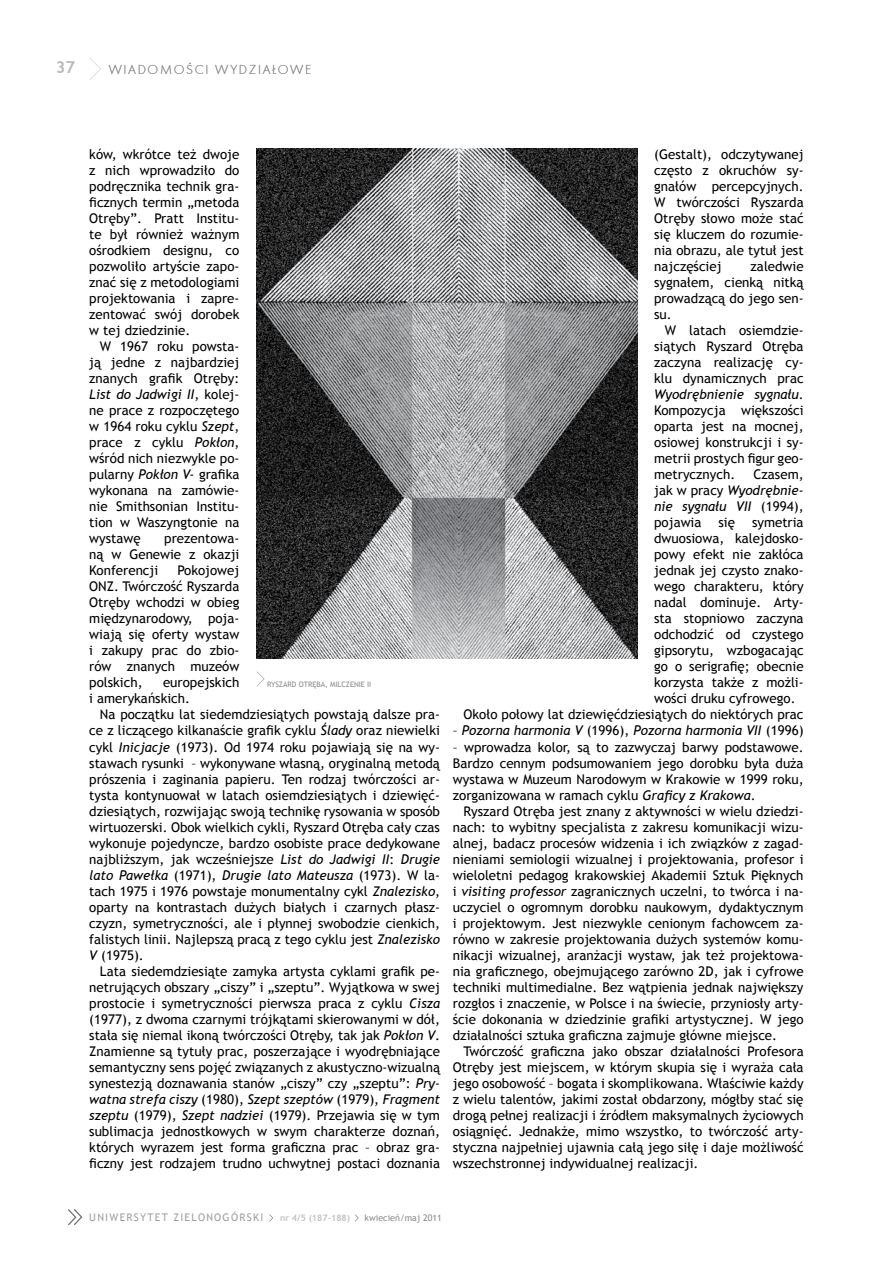
<style>
.page{position:relative;width:893px;height:1263px;background:#fff}
.page>*{position:absolute;margin:0;border:0;box-sizing:border-box;transform-origin:0 0}
.t1{font:700 16.5px "Trebuchet MS";color:#b8babc}
.t2{font:13.5px "Futura TEE Ligh";letter-spacing:.12em;color:#8a8c8e}
.t3{font:13.35px/16px "Trebuchet MS";color:#000;text-align:justify}
.t4{font:italic 13.35px "Trebuchet MS";color:#000}
.t5{font:10.5px "Trebuchet MS";letter-spacing:.12em;color:#9da0a2}
.t6{font:9px "Trebuchet MS";color:#8a8c8e}
.t7{font:700 9px "Trebuchet MS";color:#c0c2c4}
.t8{font:7.5px "Trebuchet MS";color:#8a8c8e}
.s1{font-style:italic}
.s2{font-style:normal}
</style>
<div class="page">
<svg style="left:90px;top:58px;width:11px;height:22px"></svg>
<svg style="left:68px;top:1209px;width:14px;height:16px"></svg>
<svg style="left:269px;top:1214px;width:4px;height:8px"></svg>
<svg style="left:355px;top:1214px;width:4px;height:8px"></svg>
<img style="left:256px;top:149px;width:381px;height:509px">
<svg style="left:257px;top:671px;width:7px;height:15px"></svg>
<p class="t1" style="left:56px;top:57px;width:21px">37</p>
<p class="t2" style="left:109px;top:61px;width:204px">WIADOMOŒCI WYDZIA£OWE</p>
<p class="t3" style="left:89px;top:146px;width:152px">ków, wkrótce też dwoje z nich wprowadziło do podręcznika technik gra&shy;ficznych termin „metoda Otręby”. Pratt Institu&shy;te był również ważnym ośrodkiem designu, co pozwoliło artyście zapo&shy;znać się z metodologiami projektowania i zapre&shy;zentować swój dorobek w tej dziedzinie.</p>
<p class="t3" style="left:89px;top:338px;width:152px;text-indent:11px">W 1967 roku powsta&shy;ją jedne z najbardziej znanych grafik Otręby:<br><span class="s1">List do Jadwigi II</span>, kolej&shy;ne prace z rozpoczętego w 1964 roku cyklu <span class="s1">Szept</span>, prace z cyklu <span class="s1">Pokłon</span>, wśród nich niezwykle po&shy;pularny <span class="s1">Pokłon V-</span> grafika wykonana na zamówie&shy;nie Smithsonian Institu&shy;tion w Waszyngtonie na wystawę</p>
<p class="t3" style="left:89px;top:531px;width:152px;text-indent:75px">prezentowa&shy;ną w Genewie z okazji Konferencji</p>
<p class="t3" style="left:89px;top:563px;width:152px;text-indent:88px">Pokojowej ONZ. Twórczość Ryszarda Otręby wchodzi w obieg międzynarodowy, poja&shy;wiają się oferty wystaw i zakupy prac do zbio&shy;rów znanych muzeów polskich,</p>
<p class="t3" style="left:89px;top:675px;width:152px;text-indent:74px">europejskich i amerykańskich.</p>
<p class="t3" style="left:89px;top:707px;width:352px;text-indent:11px">Na początku lat siedemdziesiątych powstają dalsze pra&shy;ce z liczącego kilkanaście grafik cyklu <span class="s1">Ślady</span> oraz niewielki cykl <span class="s1">Inicjacje</span> (1973). Od 1974 roku pojawiają się na wy&shy;stawach rysunki – wykonywane własną, oryginalną metodą prószenia i zaginania papieru. Ten rodzaj twórczości ar&shy;tysta kontynuował w latach osiemdziesiątych i dziewięć&shy;dziesiątych, rozwijając swoją technikę rysowania w sposób wirtuozerski. Obok wielkich cykli, Ryszard Otręba cały czas wykonuje pojedyncze, bardzo osobiste prace dedykowane najbliższym, jak wcześniejsze <span class="s1">List do Jadwigi II</span>: <span class="s1">Drugie lato Pawełka</span> (1971), <span class="s1">Drugie lato Mateusza</span> (1973). W la&shy;tach 1975 i 1976 powstaje monumentalny cykl <span class="s1">Znalezisko</span>, oparty na kontrastach dużych białych i czarnych płasz&shy;czyzn, symetryczności, ale i płynnej swobodzie cienkich, falistych linii. Najlepszą pracą z tego cyklu jest <span class="s1">Znalezisko V</span> (1975).</p>
<p class="t3" style="left:89px;top:963px;width:352px;text-indent:11px">Lata siedemdziesiąte zamyka artysta cyklami grafik pe&shy;netrujących obszary „ciszy” i „szeptu”. Wyjątkowa w swej prostocie i symetryczności pierwsza praca z cyklu <span class="s1">Cisza </span>(1977), z dwoma czarnymi trójkątami skierowanymi w dół, stała się niemal ikoną twórczości Otręby, tak jak <span class="s1">Pokłon V</span>.<br>Znamienne są tytuły prac, poszerzające i wyodrębniające semantyczny sens pojęć związanych z akustyczno-wizualną synestezją doznawania stanów „ciszy” czy „szeptu”: <span class="s1">Pry&shy;watna strefa ciszy</span> (1980), <span class="s1">Szept szeptów</span> (1979), <span class="s1">Fragment szeptu</span> (1979), <span class="s1">Szept nadziei</span> (1979). Przejawia się w tym sublimacja jednostkowych w swym charakterze doznań, których wyrazem jest forma graficzna prac – obraz gra&shy;ficzny jest rodzajem trudno uchwytnej postaci doznania</p>
<p class="t8" style="left:267px;top:680px;width:106px">RYSZARD OTRĘBA, MILCZENIE II</p>
<p class="t3" style="left:654px;top:146px;width:151px">(Gestalt), odczytywanej często z okruchów sy&shy;gnałów percepcyjnych.<br>W twórczości Ryszarda Otręby słowo może stać się kluczem do rozumie&shy;nia obrazu, ale tytuł jest najczęściej</p>
<p class="t3" style="left:654px;top:258px;width:151px;text-indent:96px">zaledwie sygnałem, cienką nitką prowadzącą do jego sen&shy;su.</p>
<p class="t3" style="left:654px;top:322px;width:151px;text-indent:11px">W latach osiemdzie&shy;siątych Ryszard Otręba zaczyna realizację cy&shy;klu dynamicznych prac <span class="s1">Wyodrębnienie sygnału</span>.<br>Kompozycja większości oparta jest na mocnej, osiowej konstrukcji i sy&shy;metrii prostych figur geo&shy;metrycznych.</p>
<p class="t3" style="left:654px;top:466px;width:151px;text-indent:99px">Czasem, jak w pracy <span class="s1">Wyodrębnie&shy;nie sygnału VII</span> (1994), pojawia</p>
<p class="t3" style="left:718px;top:515px;width:18px">się</p>
<p class="t3" style="left:752px;top:515px;width:53px">symetria</p>
<p class="t3" style="left:654px;top:531px;width:151px">dwuosiowa, kalejdosko-</p>
<p class="t3" style="left:654px;top:547px;width:151px">powy efekt nie zakłóca</p>
<p class="t3" style="left:654px;top:563px;width:151px">jednak jej czysto znako-</p>
<p class="t3" style="left:654px;top:579px;width:151px">wego charakteru, który</p>
<p class="t3" style="left:654px;top:595px;width:151px">nadal dominuje. Arty-</p>
<p class="t3" style="left:654px;top:611px;width:151px">sta stopniowo zaczyna</p>
<p class="t3" style="left:654px;top:627px;width:151px">odchodzić od czystego</p>
<p class="t3" style="left:654px;top:643px;width:151px">gipsorytu, wzbogacając</p>
<p class="t3" style="left:654px;top:659px;width:151px">go o serigrafię; obecnie</p>
<p class="t3" style="left:654px;top:675px;width:151px">korzysta także z możli-</p>
<p class="t3" style="left:654px;top:691px;width:143px">wości druku cyfrowego.</p>
<p class="t3" style="left:463px;top:707px;width:342px">Około połowy lat dziewięćdziesiątych do niektórych prac</p>
<p class="t4" style="left:453px;top:723px;width:352px"><span class="s2">–</span> Pozorna harmonia V <span class="s2">(1996),</span> Pozorna harmonia VII <span class="s2">(1996)</span></p>
<p class="t3" style="left:453px;top:739px;width:352px">– wprowadza kolor, są to zazwyczaj barwy podstawowe.<br>Bardzo cennym podsumowaniem jego dorobku była duża wystawa w Muzeum Narodowym w Krakowie w 1999 roku, zorganizowana w ramach cyklu <span class="s1">Graficy z Krakowa</span>.</p>
<p class="t3" style="left:453px;top:803px;width:352px;text-indent:11px">Ryszard Otręba jest znany z aktywności w wielu dziedzi&shy;nach: to wybitny specjalista z zakresu komunikacji wizu&shy;alnej, badacz procesów widzenia i ich związków z zagad&shy;nieniami semiologii wizualnej i projektowania, profesor i wieloletni pedagog krakowskiej Akademii Sztuk Pięknych i <span class="s1">visiting professor</span> zagranicznych uczelni, to twórca i na&shy;uczyciel o ogromnym dorobku naukowym, dydaktycznym i projektowym. Jest niezwykle cenionym fachowcem za&shy;równo w zakresie projektowania dużych systemów komu&shy;nikacji wizualnej, aranżacji wystaw, jak też projektowa&shy;nia graficznego, obejmującego zarówno 2D, jak i cyfrowe techniki multimedialne. Bez wątpienia jednak największy rozgłos i znaczenie, w Polsce i na świecie, przyniosły arty&shy;ście dokonania w dziedzinie grafiki artystycznej. W jego działalności sztuka graficzna zajmuje główne miejsce.</p>
<p class="t3" style="left:453px;top:1043px;width:352px;text-indent:11px">Twórczość graficzna jako obszar działalności Profesora Otręby jest miejscem, w którym skupia się i wyraża cała jego osobowość – bogata i skomplikowana. Właściwie każdy z wielu talentów, jakimi został obdarzony, mógłby stać się drogą pełnej realizacji i źródłem maksymalnych życiowych osiągnięć. Jednakże, mimo wszystko, to twórczość arty&shy;styczna najpełniej ujawnia całą jego siłę i daje możliwość wszechstronnej indywidualnej realizacji.</p>
<p class="t5" style="left:89px;top:1211px;width:175px">UNIWERSYTET ZIELONOGÓRSKI</p>
<p class="t7" style="left:280px;top:1212px;width:72px">nr 4/5 (187-188)</p>
<p class="t6" style="left:365px;top:1212px;width:79px">kwiecień/maj 2011</p>
</div>
